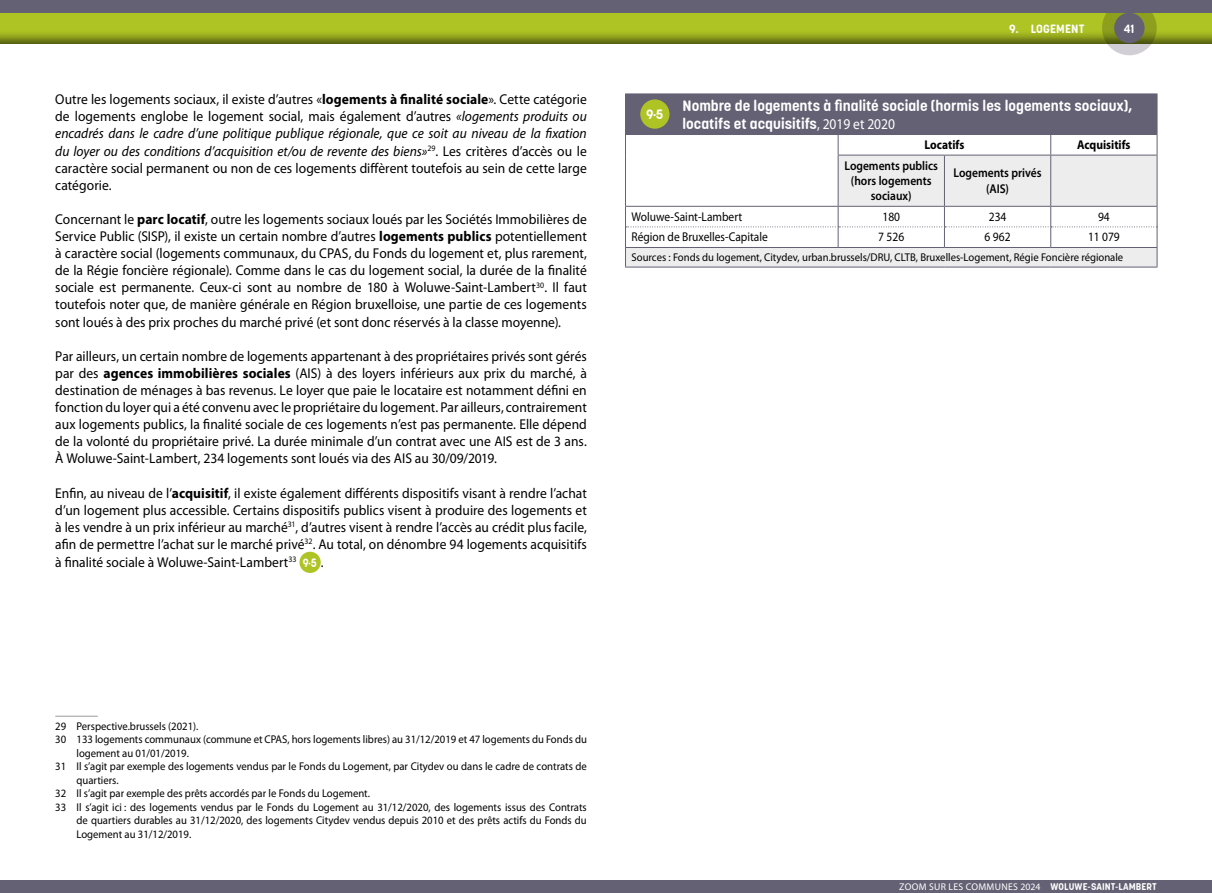
<style>
.page{position:relative;width:1212px;height:893px;background:#fff}
.page>*{position:absolute;margin:0;border:0;box-sizing:border-box;transform-origin:0 0}
.t1{font:700 15px/18px "Korolev Rounded";color:#fff}
.t2{font:14.25px/17.1px "Myriad Pro";color:#000;text-align:justify;scale:.95 1}
.t3{font:700 13.5px "Korolev Rounded";color:#fff}
.t4{font:12.75px "Myriad Pro";color:#000;scale:.9 1}
.t5{font:600 12.75px/15.3px "Myriad Pro";color:#000;text-align:center;scale:.9 1}
.t6{font:700 12.75px "Myriad Pro";color:#000;scale:.9 1}
.t7{font:700 12px "Korolev Rounded";letter-spacing:.01em;color:#fff}
.t8{font:11.25px "Myriad Pro";color:#000;scale:.95 1}
.t9{font:9.75px "Myriad Pro";letter-spacing:.03em;color:#fff}
.s1{font-weight:700}
.s2{font-style:italic}
.s3{font-family:"Korolev Rounded";font-weight:700;font-size:12px;color:#fff}
.s4{font-family:"Myriad Pro";font-weight:400}
.s5{font-family:"Korolev Rounded";font-weight:700}
</style>
<div class="page">
<div style="left:0;top:0;width:1212px;height:44px;background:#000;opacity:.6"></div>
<svg style="left:1102px;top:1px;width:55px;height:54px"></svg>
<div style="left:1114px;top:13px;width:30px;height:30px;background:#656174;border-radius:50%"></div>
<div style="left:0;top:0;width:1212px;height:13px;background:#656174"></div>
<div style="left:0;top:880px;width:1212px;height:13px;background:#656174"></div>
<div style="left:299px;top:552px;width:22px;height:21px;background:#aec424;border-radius:50%"></div>
<hr style="left:55px;top:716px;width:43px;height:1px;background:#9d9d9c">
<div style="left:625px;top:94px;width:532px;height:41px;background:#656174"></div>
<svg style="left:626px;top:155px;width:531px;height:51px;fill:#ededed"></svg>
<svg style="left:1157px;top:135px;width:1px;height:20px"></svg>
<hr style="left:944px;top:155px;width:1px;height:51px;background:#656174">
<hr style="left:1051px;top:155px;width:106px;height:1px;background:#656174">
<hr style="left:1050px;top:155px;width:1px;height:51px;background:#656174">
<hr style="left:1157px;top:155px;width:1px;height:51px;background:#656174">
<svg style="left:1050px;top:135px;width:1px;height:20px"></svg>
<hr style="left:838px;top:155px;width:106px;height:1px;background:#656174">
<hr style="left:944px;top:155px;width:107px;height:1px;background:#656174">
<svg style="left:625px;top:206px;width:533px;height:61px"></svg>
<hr style="left:625px;top:267px;width:213px;height:1px;background:#656174">
<hr style="left:838px;top:267px;width:106px;height:1px;background:#656174">
<hr style="left:944px;top:267px;width:107px;height:1px;background:#656174">
<hr style="left:1051px;top:267px;width:106px;height:1px;background:#656174">
<svg style="left:625px;top:135px;width:1px;height:20px"></svg>
<svg style="left:838px;top:135px;width:1px;height:20px"></svg>
<hr style="left:625px;top:155px;width:1px;height:51px;background:#656174">
<hr style="left:838px;top:155px;width:1px;height:51px;background:#656174">
<hr style="left:625px;top:206px;width:213px;height:1px;background:#656174">
<hr style="left:1157px;top:94px;width:1px;height:40px;background:#656174">
<svg style="left:638px;top:97px;width:34px;height:34px"></svg>
<div style="left:636px;top:95px;width:38px;height:38px;border:4px solid #656174;border-radius:50%"></div>
<p class="t2" style="left:55px;top:91px;width:561px">Outre les logements sociaux, il existe d’autres «<span class="s1">logements à finalité sociale</span>». Cette catégorie de logements englobe le logement social, mais également d’autres <span class="s2">«logements produits ou encadrés dans le cadre d’une politique publique régionale, que ce soit au niveau de la fixation du loyer ou des conditions d’acquisition et/ou de revente des biens»</span><sup>29</sup>. Les critères d’accès ou le caractère social permanent ou non de ces logements diffèrent toutefois au sein de cette large catégorie.</p>
<p class="t2" style="left:55px;top:210px;width:561px">Concernant le <span class="s1">parc locatif</span>, outre les logements sociaux loués par les Sociétés Immobilières de Service Public (SISP), il existe un certain nombre d’autres <span class="s1">logements publics</span> potentiellement à caractère social (logements communaux, du CPAS, du Fonds du logement et, plus rarement, de la Régie foncière régionale). Comme dans le cas du logement social, la durée de la finalité sociale est permanente. Ceux-ci sont au nombre de 180 à Woluwe-Saint-Lambert<sup>30</sup>. Il faut toutefois noter que, de manière générale en Région bruxelloise, une partie de ces logements sont loués à des prix proches du marché privé (et sont donc réservés à la classe moyenne).</p>
<p class="t2" style="left:55px;top:347px;width:561px">Par ailleurs, un certain nombre de logements appartenant à des propriétaires privés sont gérés par des <span class="s1">agences immobilières sociales</span> (AIS) à des loyers inférieurs aux prix du marché, à destination de ménages à bas revenus. Le loyer que paie le locataire est notamment défini en fonction du loyer qui a été convenu avec le propriétaire du logement. Par ailleurs, contrairement aux logements publics, la finalité sociale de ces logements n’est pas permanente. Elle dépend de la volonté du propriétaire privé. La durée minimale d’un contrat avec une AIS est de 3 ans.<br>À Woluwe-Saint-Lambert, 234 logements sont loués via des AIS au 30/09/2019.</p>
<p class="t2" style="left:55px;top:484px;width:561px">Enfin, au niveau de l’<span class="s1">acquisitif</span>, il existe également différents dispositifs visant à rendre l’achat d’un logement plus accessible. Certains dispositifs publics visent à produire des logements et à les vendre à un prix inférieur au marché<sup>31</sup>, d’autres visent à rendre l’accès au crédit plus facile, afin de permettre l’achat sur le marché privé<sup>32</sup>. Au total, on dénombre 94 logements acquisitifs à finalité sociale à Woluwe-Saint-Lambert<sup>33</sup> <span class="s3">9·5</span> .</p>
<p class="t7" style="left:1009px;top:21px;width:77px">9. LOGEMENT</p>
<p class="t7" style="left:1124px;top:21px;width:12px">41</p>
<p class="t3" style="left:646px;top:106px;width:19px">9·5</p>
<p class="t1" style="left:682px;top:96px;width:451px">Nombre de logements à finalité sociale (hormis les logements sociaux), locatifs et acquisitifs<span class="s4">, 2019 et 2020</span></p>
<p class="t6" style="left:924px;top:136px;width:46px">Locatifs</p>
<p class="t6" style="left:1077px;top:136px;width:61px">Acquisitifs</p>
<p class="t5" style="left:844px;top:157px;width:106px">Logements publics (hors logements sociaux)</p>
<p class="t5" style="left:953px;top:165px;width:99px">Logements privés (AIS)</p>
<p class="t4" style="left:631px;top:209px;width:124px">Woluwe-Saint-Lambert</p>
<p class="t4" style="left:882px;top:209px;width:21px">180</p>
<p class="t4" style="left:989px;top:209px;width:21px">234</p>
<p class="t4" style="left:1098px;top:209px;width:15px">94</p>
<p class="t4" style="left:631px;top:229px;width:153px">Région de Bruxelles-Capitale</p>
<p class="t4" style="left:878px;top:229px;width:30px">7 526</p>
<p class="t4" style="left:984px;top:229px;width:30px">6 962</p>
<p class="t4" style="left:1088px;top:229px;width:37px">11 079</p>
<p class="t8" style="left:631px;top:250px;width:519px">Sources : Fonds du logement, Citydev, urban.brussels/DRU, CLTB, Bruxelles-Logement, Régie Foncière régionale</p>
<p class="t8" style="left:55px;top:719px;width:152px">29 Perspective.brussels (2021).</p>
<p class="t8" style="left:55px;top:732px;width:561px">30 133 logements communaux (commune et CPAS, hors logements libres) au 31/12/2019 et 47 logements du Fonds du</p>
<p class="t8" style="left:77px;top:746px;width:120px">logement au 01/01/2019.</p>
<p class="t8" style="left:55px;top:759px;width:561px">31 Il s’agit par exemple des logements vendus par le Fonds du Logement, par Citydev ou dans le cadre de contrats de</p>
<p class="t8" style="left:77px;top:773px;width:46px">quartiers.</p>
<p class="t8" style="left:55px;top:786px;width:333px">32 Il s’agit par exemple des prêts accordés par le Fonds du Logement.</p>
<p class="t8" style="left:55px;top:800px;width:561px">33 Il s’agit ici : des logements vendus par le Fonds du Logement au 31/12/2020, des logements issus des Contrats</p>
<p class="t8" style="left:77px;top:813px;width:539px">de quartiers durables au 31/12/2020, des logements Citydev vendus depuis 2010 et des prêts actifs du Fonds du</p>
<p class="t8" style="left:77px;top:827px;width:122px">Logement au 31/12/2019.</p>
<p class="t9" style="left:899px;top:881px;width:259px">ZOOM SUR LES COMMUNES 2024 <span class="s5">WOLUWE-SAINT-LAMBERT</span></p>
</div>
